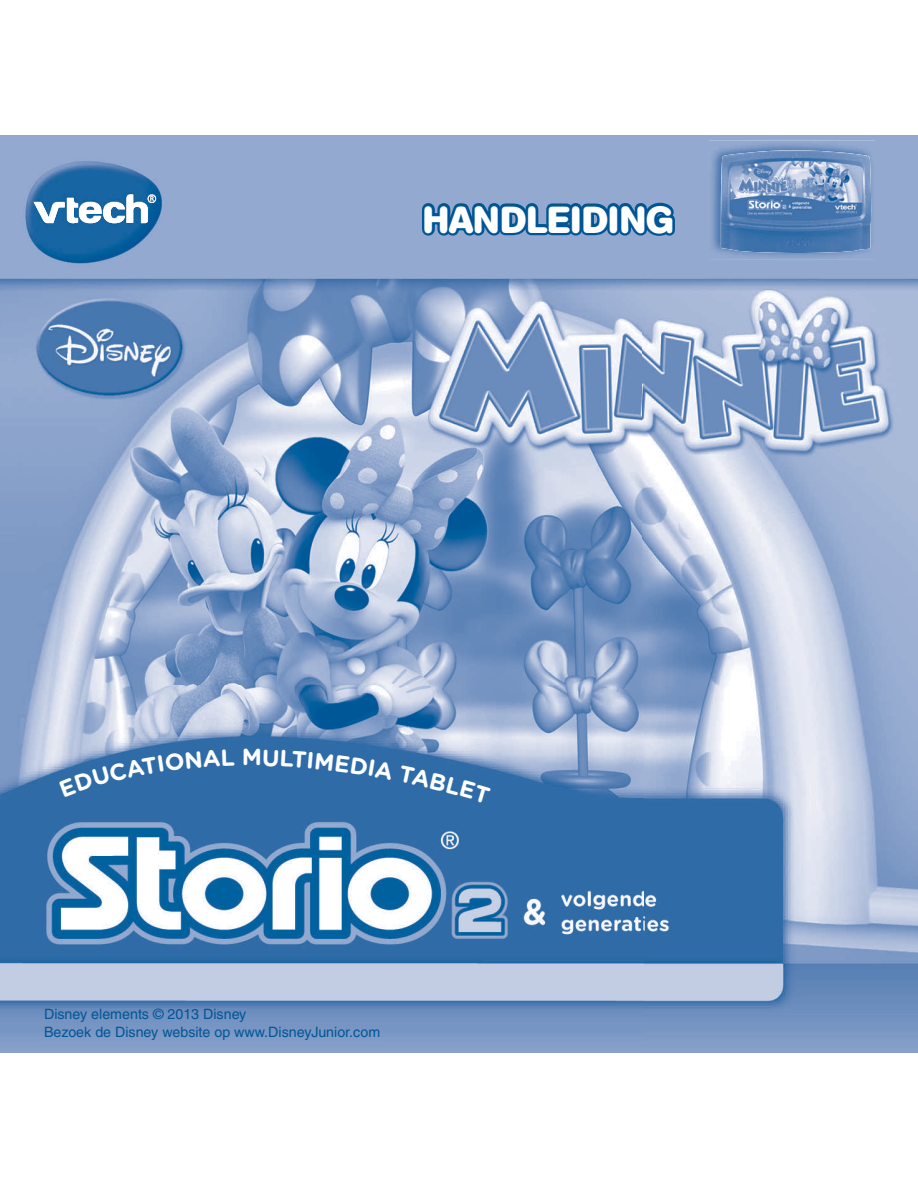
<style>
.page{position:relative;width:918px;height:1188px;background:#fff}
.page>*{position:absolute;margin:0;border:0;box-sizing:border-box;transform-origin:0 0}
.t1{font:700 37.35px "AG Book Rounded";letter-spacing:-.005em;color:#fff}
.t2{font:700 23.25px "Gotham Rounded";color:#fff}
.t3{font:500 14.25px/18px "Helvetica";color:#005697}
</style>
<div class="page">
<img style="left:0;top:135px;width:642px;height:550px">
<img style="left:642px;top:135px;width:276px;height:918px">
<img style="left:0;top:685px;width:643px;height:368px">
<svg style="left:34px;top:195px;width:122px;height:28px"></svg>
<img style="left:709px;top:141px;width:166px;height:118px">
<img style="left:720px;top:150px;width:151px;height:103px">
<div style="left:45px;top:1009px;width:201px;height:13px;background:#7191c0"></div>
<div style="left:45px;top:1027px;width:334px;height:13px;background:#7c98c5"></div>
<svg style="left:419px;top:194px;width:259px;height:50px;background:#4a7fb2"></svg>
<svg style="left:59px;top:749px;width:176px;height:48px;background:#3972ab"></svg>
<svg style="left:264px;top:749px;width:227px;height:55px;background:#3670a9"></svg>
<h1 class="t1" style="left:423px;top:206px;width:253px">HANDLEIDING</h1>
<h2 class="t2" style="left:242px;top:749px;width:22px">M</h2>
<p class="t3" style="left:44px;top:1005px;width:338px">Disney elements © 2013 Disney<br>Bezoek de Disney website op www.DisneyJunior.com</p>
</div>
